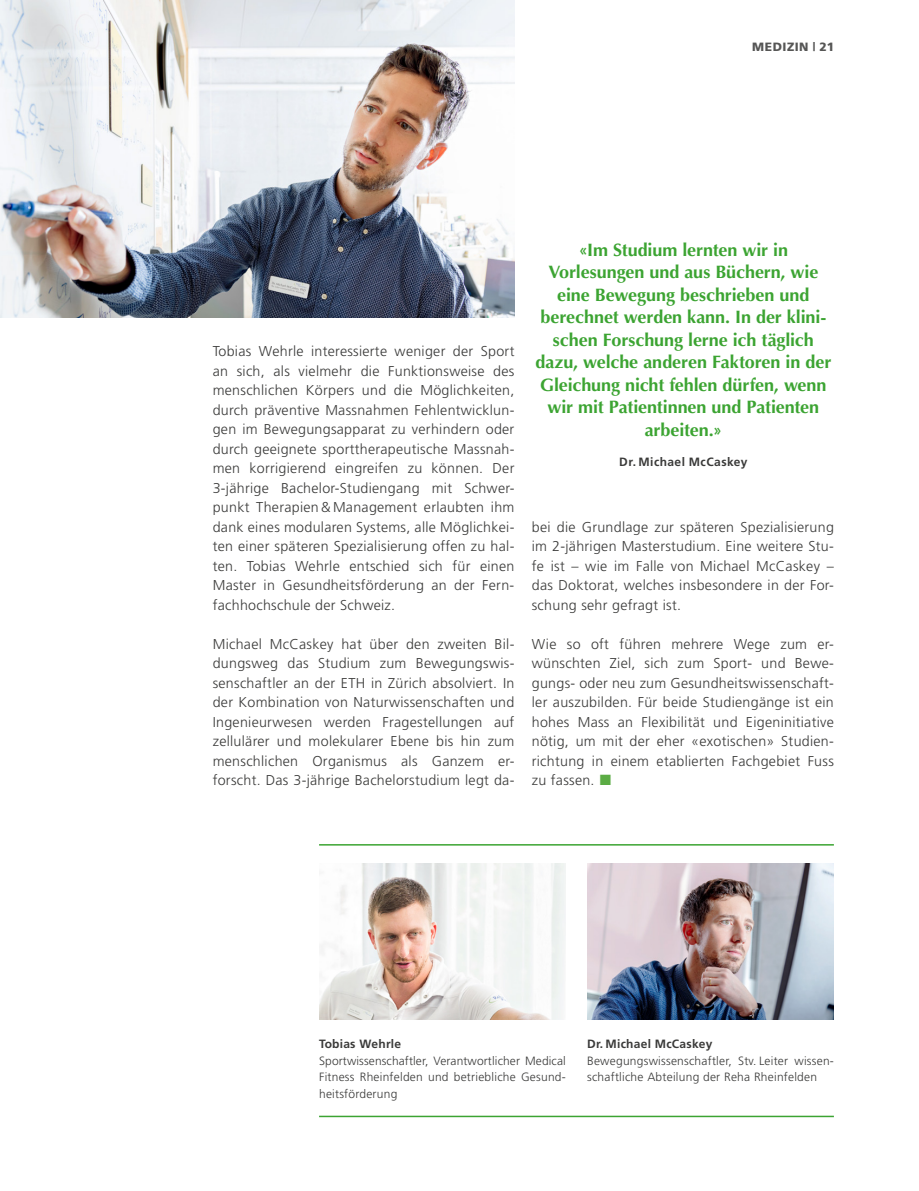
<style>
.page{position:relative;width:919px;height:1191px;background:#fff}
.page>*{position:absolute;margin:0;border:0;box-sizing:border-box;transform-origin:0 0}
.t1{font:700 18px/22.5px "Optima";letter-spacing:-.005em;color:#3ca432;text-align:center}
.t2{font:300 14.25px/19.5px "Frutiger";letter-spacing:.02em;color:#3a3a39;text-align:justify}
.t3{font:300 12px/16.5px "Frutiger";letter-spacing:.02em;color:#3a3a39;text-align:justify}
.t4{font:700 12px "Frutiger";letter-spacing:.02em;color:#3a3a39}
.t5{font:900 12px "Frutiger";letter-spacing:.04em;color:#565655}
</style>
<div class="page">
<img style="left:0;top:0;width:514px;height:317px">
<img style="left:319px;top:863px;width:247px;height:156px">
<img style="left:587px;top:863px;width:246px;height:156px">
<hr style="left:319px;top:844px;width:514px;height:1px;background:#3ca432">
<hr style="left:319px;top:1115px;width:514px;height:2px;background:#3ca432">
<p class="t5" style="left:752px;top:39px;width:83px">MEDIZIN | 21</p>
<p class="t2" style="left:213px;top:342px;width:303px">Tobias Wehrle interessierte weniger der Sport an sich, als vielmehr die Funktionsweise des menschlichen Körpers und die Möglichkeiten, durch präventive Massnahmen Fehlentwicklun&shy;gen im Bewegungsapparat zu verhindern oder durch geeignete sporttherapeutische Massnah&shy;men korrigierend eingreifen zu können. Der 3-jährige Bachelor-Studiengang mit Schwer&shy;punkt Therapien&amp; Management erlaubten ihm dank eines modularen Systems, alle Möglichkei&shy;ten einer späteren Spezialisierung offen zu hal&shy;ten. Tobias Wehrle entschied sich für einen Master in Gesundheitsförderung an der Fern&shy;fachhochschule der Schweiz.</p>
<p class="t2" style="left:213px;top:634px;width:303px">Michael McCaskey hat über den zweiten Bil&shy;dungsweg das Studium zum Bewegungswis&shy;senschaftler an der ETH in Zürich absolviert. In der Kombination von Naturwissenschaften und Ingenieurwesen werden Fragestellungen auf zellulärer und molekularer Ebene bis hin zum menschlichen Organismus als Ganzem er&shy;forscht. Das 3-jährige Bachelorstudium legt da-</p>
<p class="t1" style="left:535px;top:238px;width:297px">«Im Studium lernten wir in<br>Vorlesungen und aus Büchern, wie eine Bewegung beschrieben und berechnet werden kann. In der klini&shy;schen Forschung lerne ich täglich dazu, welche anderen Faktoren in der<br>Gleichung nicht fehlen dürfen, wenn wir mit Patientinnen und Patienten arbeiten.»</p>
<p class="t4" style="left:619px;top:454px;width:130px">Dr. Michael McCaskey</p>
<p class="t2" style="left:531px;top:517px;width:303px">bei die Grundlage zur späteren Spezialisierung im 2-jährigen Masterstudium. Eine weitere Stu&shy;fe ist – wie im Falle von Michael McCaskey – das Doktorat, welches insbesondere in der For&shy;schung sehr gefragt ist.</p>
<p class="t2" style="left:531px;top:634px;width:303px">Wie so oft führen mehrere Wege zum er&shy;wünschten Ziel, sich zum Sport- und Bewe&shy;gungs- oder neu zum Gesundheitswissenschaft&shy;ler auszubilden. Für beide Studiengänge ist ein hohes Mass an Flexibilität und Eigeninitiative nötig, um mit der eher «exotischen» Studien&shy;richtung in einem etablierten Fachgebiet Fuss zu fassen.</p>
<p class="t4" style="left:319px;top:1037px;width:84px">Tobias Wehrle</p>
<p class="t3" style="left:319px;top:1052px;width:248px">Sportwissenschaftler, Verantwortlicher Medical Fitness Rheinfelden und betriebliche Gesund&shy;heitsförderung</p>
<p class="t4" style="left:587px;top:1037px;width:127px">Dr. Michael McCaskey</p>
<p class="t3" style="left:587px;top:1052px;width:248px">Bewegungswissenschaftler, Stv. Leiter wissen&shy;schaftliche Abteilung der Reha Rheinfelden</p>
</div>
